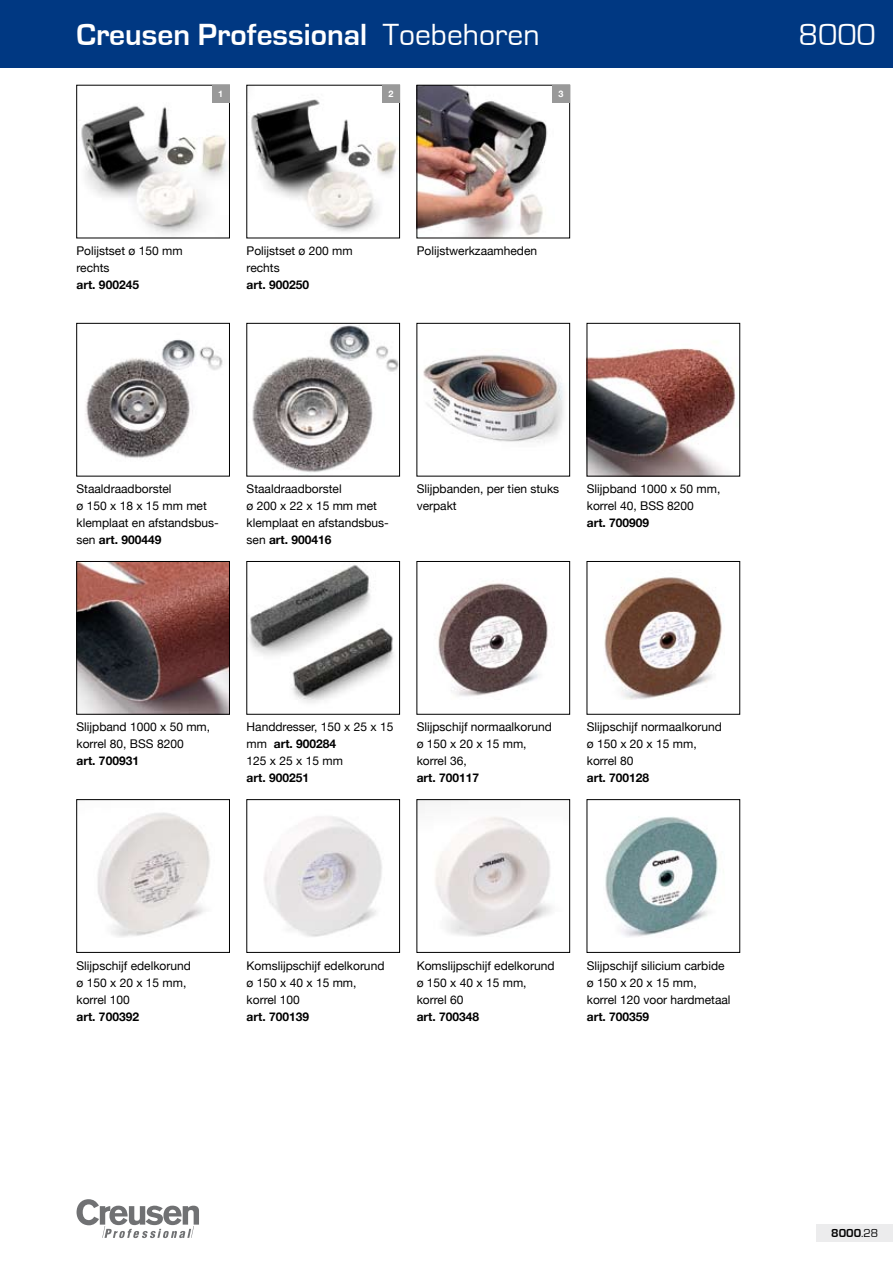
<style>
.page{position:relative;width:893px;height:1263px;background:#fff}
.page>*{position:absolute;margin:0;border:0;box-sizing:border-box;transform-origin:0 0}
.t1{font:700 31.5px "Eurostile";color:#fff}
.t2{font:31.5px "Eurostile";color:#fff}
.t3{font:12px/17px "Helvetica Neue";color:#000}
.t4{font:700 12px "Eurostile";color:#000}
.t5{font:700 9px "Helvetica Neue";color:#fff}
.s1{font-weight:400}
.s2{font-weight:700}
</style>
<div class="page">
<div style="left:0;top:0;width:893px;height:68px;background:#003882"></div>
<img style="left:419px;top:87px;width:149px;height:149px">
<div style="left:417px;top:85px;width:153px;height:153px;border:1px solid #000"></div>
<img style="left:81px;top:102px;width:147px;height:133px">
<img style="left:251px;top:99px;width:147px;height:133px">
<img style="left:423px;top:355px;width:141px;height:88px">
<div style="left:417px;top:323px;width:153px;height:153px;border:1px solid #000"></div>
<img style="left:589px;top:348px;width:147px;height:126px">
<div style="left:587px;top:323px;width:153px;height:153px;border:1px solid #000"></div>
<img style="left:85px;top:339px;width:138px;height:119px">
<div style="left:77px;top:323px;width:153px;height:153px;border:1px solid #000"></div>
<img style="left:252px;top:325px;width:146px;height:148px">
<div style="left:247px;top:323px;width:153px;height:153px;border:1px solid #000"></div>
<img style="left:249px;top:565px;width:145px;height:138px">
<div style="left:247px;top:561px;width:153px;height:153px;border:1px solid #000"></div>
<img style="left:79px;top:563px;width:149px;height:149px">
<div style="left:77px;top:561px;width:153px;height:153px;border:1px solid #000"></div>
<img style="left:604px;top:577px;width:120px;height:123px">
<img style="left:438px;top:581px;width:110px;height:115px">
<div style="left:417px;top:561px;width:153px;height:153px;border:1px solid #000"></div>
<img style="left:419px;top:801px;width:133px;height:136px">
<div style="left:417px;top:799px;width:153px;height:153px;border:1px solid #000"></div>
<img style="left:605px;top:816px;width:113px;height:121px">
<img style="left:97px;top:812px;width:113px;height:125px">
<div style="left:77px;top:799px;width:153px;height:153px;border:1px solid #000"></div>
<img style="left:264px;top:816px;width:118px;height:121px">
<div style="left:247px;top:799px;width:153px;height:153px;border:1px solid #000"></div>
<div style="left:816px;top:1225px;width:77px;height:17px;background:#ececed"></div>
<div style="left:212px;top:85px;width:17px;height:17px;background:#999"></div>
<div style="left:382px;top:85px;width:17px;height:17px;background:#999"></div>
<div style="left:552px;top:85px;width:17px;height:17px;background:#999"></div>
<svg style="left:77px;top:1199px;width:122px;height:39px"></svg>
<p class="t1" style="left:77px;top:17px;width:465px">Creusen Professional <span class="s1">Toebehoren</span></p>
<p class="t2" style="left:799px;top:17px;width:79px">8000</p>
<p class="t5" style="left:218px;top:88px;width:7px">1</p>
<p class="t5" style="left:388px;top:88px;width:7px">2</p>
<p class="t5" style="left:558px;top:88px;width:7px">3</p>
<p class="t3" style="left:77px;top:242px;width:108px">Polijstset ø 150 mm rechts<br><span class="s2">art. 900245</span></p>
<p class="t3" style="left:247px;top:242px;width:108px">Polijstset ø 200 mm rechts<br><span class="s2">art. 900250</span></p>
<p class="t3" style="left:417px;top:242px;width:122px">Polijstwerkzaamheden</p>
<p class="t3" style="left:77px;top:480px;width:144px">Staaldraadborstel<br>ø 150 x 18 x 15 mm met klemplaat en afstandsbus&shy;sen <span class="s2">art. 900449</span></p>
<p class="t3" style="left:247px;top:480px;width:144px">Staaldraadborstel<br>ø 200 x 22 x 15 mm met klemplaat en afstandsbus&shy;sen <span class="s2">art. 900416</span></p>
<p class="t3" style="left:417px;top:480px;width:144px">Slijpbanden, per tien stuks verpakt</p>
<p class="t3" style="left:587px;top:480px;width:135px">Slijpband 1000 x 50 mm, korrel 40, BSS 8200<br><span class="s2">art. 700909</span></p>
<p class="t3" style="left:77px;top:718px;width:135px">Slijpband 1000 x 50 mm, korrel 80, BSS 8200<br><span class="s2">art. 700931</span></p>
<p class="t3" style="left:247px;top:718px;width:148px">Handdresser, 150 x 25 x 15 mm <span class="s2">art. 900284<br></span>125 x 25 x 15 mm<br><span class="s2">art. 900251</span></p>
<p class="t3" style="left:417px;top:718px;width:137px">Slijpschijf normaalkorund ø 150 x 20 x 15 mm, korrel 36,<br><span class="s2">art. 700117</span></p>
<p class="t3" style="left:587px;top:718px;width:137px">Slijpschijf normaalkorund ø 150 x 20 x 15 mm, korrel 80<br><span class="s2">art. 700128</span></p>
<p class="t3" style="left:77px;top:957px;width:116px">Slijpschijf edelkorund ø 150 x 20 x 15 mm, korrel 100<br><span class="s2">art. 700392</span></p>
<p class="t3" style="left:587px;top:957px;width:145px">Slijpschijf silicium carbide ø 150 x 20 x 15 mm,<br>korrel 120 voor hardmetaal <span class="s2">art. 700359</span></p>
<p class="t3" style="left:247px;top:957px;width:139px">Komslijpschijf edelkorund ø 150 x 40 x 15 mm, korrel 100<br><span class="s2">art. 700139</span></p>
<p class="t3" style="left:417px;top:957px;width:139px">Komslijpschijf edelkorund ø 150 x 40 x 15 mm, korrel 60<br><span class="s2">art. 700348</span></p>
<p class="t4" style="left:831px;top:1227px;width:49px">8000<span class="s1">.28</span></p>
</div>
